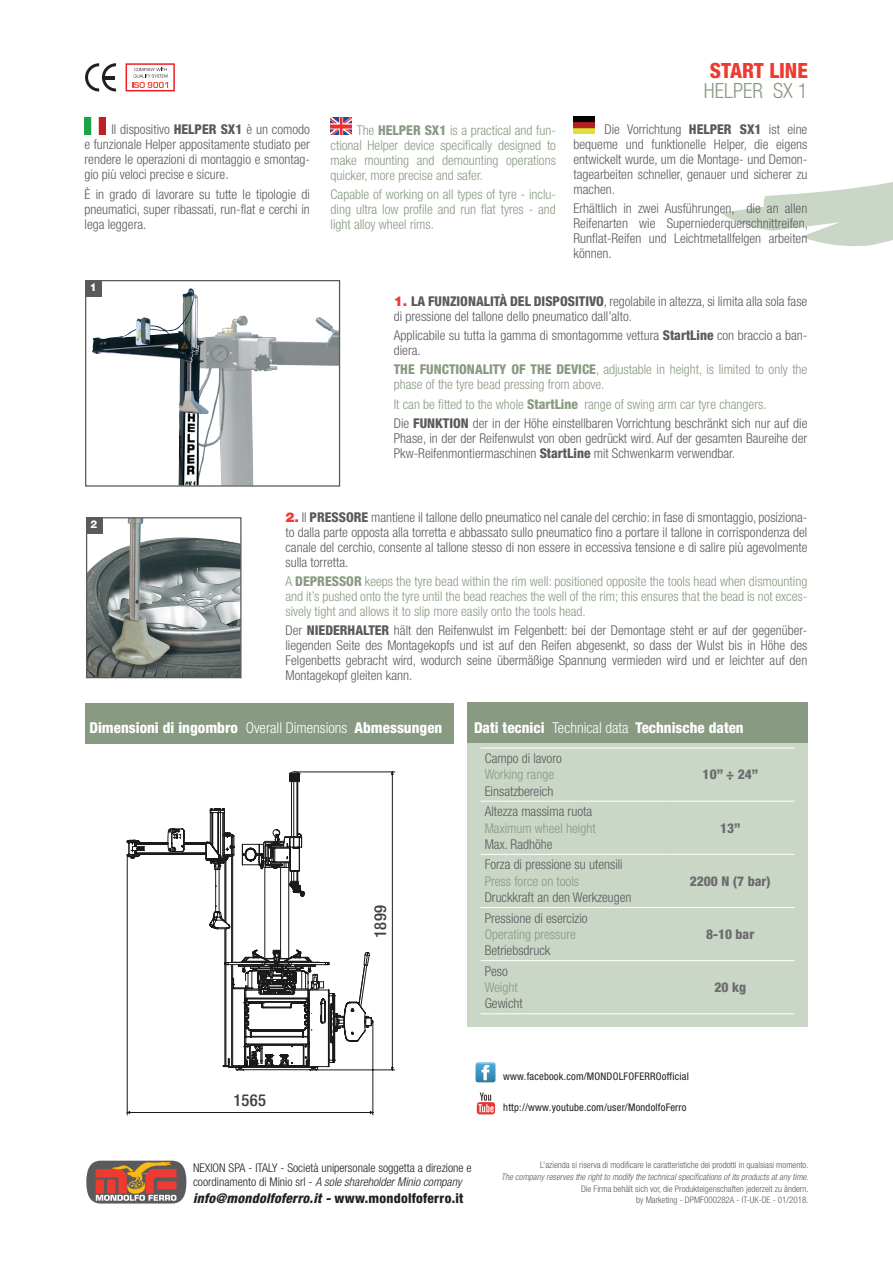
<style>
.page{position:relative;width:893px;height:1263px;background:#fff}
.page>*{position:absolute;margin:0;border:0;box-sizing:border-box;transform-origin:0 0}
.t1{font:800 condensed 21px "Helvetica Neue LT Std";color:#ee3b32}
.t2{font:300 condensed 21px "Helvetica Neue LT Std";color:#889a82}
.t3{font:500 condensed 16.5px "Helvetica Neue LT Std";letter-spacing:.02em;color:#3e3e3f}
.t4{font:800 condensed 15px "Helvetica Neue LT Std";color:#fff}
.t5{font:300 condensed 13.5px/15px "Helvetica Neue LT Std";color:#5a5a5d;text-align:justify}
.t6{font:300 condensed 13.5px/15px "Helvetica Neue LT Std";color:#889a82;text-align:justify}
.t7{font:italic 800 condensed 13.5px "Helvetica Neue LT Std";letter-spacing:.02em;color:#231f20}
.t8{font:800 condensed 13.5px "Helvetica Neue LT Std";color:#5a5a5d}
.t9{font:800 condensed 13.5px "Helvetica Neue LT Std";color:#6b6b6e}
.t10{font:800 condensed 13.5px "Helvetica Neue LT Std";color:#889a82}
.t11{font:300 condensed 12px/14.4px "Helvetica Neue LT Std";color:#231f20}
.t12{font:800 10.8px "Helvetica Neue LT Std";color:#fff}
.t13{font:condensed 10.5px "Helvetica Neue LT Std";letter-spacing:.02em;color:#231f20}
.t14{font:300 condensed 9px/11.7px "Helvetica Neue LT Std";color:#5a5a5d;text-align:right}
.t15{font:italic 300 condensed 9px "Helvetica Neue LT Std";color:#5a5a5d}
.s1{font-weight:800}
.s2{font-weight:900;font-stretch:normal;color:#ee3b32}
.s3{color:#889a82}
.s4{font-weight:800;color:#889a82}
.s5{font-weight:300}
.s6{font-style:italic}
.s7{font-style:normal}
</style>
<div class="page">
<svg style="left:722px;top:182px;width:171px;height:65px"></svg>
<svg style="left:85px;top:63px;width:31px;height:28px"></svg>
<svg style="left:126px;top:63px;width:49px;height:28px"></svg>
<img style="left:88px;top:519px;width:152px;height:157px">
<div style="left:86px;top:517px;width:156px;height:161px;border:1px solid #5a5a5d"></div>
<div style="left:85px;top:280px;width:16px;height:16px;background:#5a5a5d"></div>
<div style="left:86px;top:517px;width:16px;height:16px;background:#5a5a5d"></div>
<svg style="left:86px;top:1160px;width:101px;height:44px;background:#a77262"></svg>
<svg style="left:477px;top:1092px;width:18px;height:22px"></svg>
<img style="left:475px;top:1062px;width:21px;height:21px">
<svg style="left:127px;top:772px;width:269px;height:344px"></svg>
<img style="left:92px;top:290px;width:246px;height:195px">
<div style="left:85px;top:280px;width:255px;height:207px;border:1px solid #5a5a5d"></div>
<img style="left:85px;top:117px;width:21px;height:17px">
<img style="left:331px;top:118px;width:21px;height:17px">
<img style="left:573px;top:117px;width:22px;height:17px">
<div style="left:468px;top:711px;width:340px;height:315px;background:#cad6c6"></div>
<hr style="left:481px;top:747px;width:185px;height:1px;background:#fff">
<hr style="left:666px;top:747px;width:128px;height:1px;background:#fff">
<hr style="left:481px;top:801px;width:185px;height:1px;background:#fff">
<hr style="left:666px;top:801px;width:128px;height:1px;background:#fff">
<hr style="left:481px;top:854px;width:185px;height:1px;background:#fff">
<hr style="left:666px;top:854px;width:128px;height:1px;background:#fff">
<hr style="left:481px;top:907px;width:185px;height:1px;background:#fff">
<hr style="left:666px;top:907px;width:128px;height:1px;background:#fff">
<hr style="left:481px;top:960px;width:185px;height:1px;background:#fff">
<hr style="left:666px;top:960px;width:128px;height:1px;background:#fff">
<hr style="left:481px;top:1013px;width:185px;height:1px;background:#fff">
<hr style="left:666px;top:1013px;width:128px;height:1px;background:#fff">
<div style="left:468px;top:702px;width:340px;height:41px;background:#889a82"></div>
<div style="left:85px;top:703px;width:369px;height:40px;background:#889a82"></div>
<p class="t5" style="left:85px;top:122px;width:227px;text-indent:27px">Il dispositivo <span class="s1">HELPER SX1</span> è un comodo e funzionale Helper appositamente studiato per rendere le operazioni di montaggio e smontag&shy;gio più veloci precise e sicure.</p>
<p class="t5" style="left:85px;top:186px;width:227px">È in grado di lavorare su tutte le tipologie di pneumatici, super ribassati, run-flat e cerchi in lega leggera.</p>
<p class="t12" style="left:90px;top:281px;width:8px">1</p>
<p class="t6" style="left:331px;top:122px;width:227px;text-indent:26px">The <span class="s1">HELPER SX1</span> is a practical and fun&shy;ctional Helper device specifically designed to make mounting and demounting operations quicker, more precise and safer.</p>
<p class="t6" style="left:331px;top:186px;width:227px">Capable of working on all types of tyre - inclu&shy;ding ultra low profile and run flat tyres - and light alloy wheel rims.</p>
<h1 class="t1" style="left:710px;top:58px;width:99px">START LINE</h1>
<h1 class="t2" style="left:704px;top:78px;width:106px">HELPER SX 1</h1>
<p class="t5" style="left:573px;top:121px;width:235px;text-indent:31px">Die Vorrichtung <span class="s1">HELPER SX1</span> ist eine bequeme und funktionelle Helper, die eigens entwickelt wurde, um die Montage- und Demon&shy;tagearbeiten schneller, genauer und sicherer zu machen.</p>
<p class="t5" style="left:573px;top:201px;width:236px">Erhältlich in zwei Ausführungen, die an allen Reifenarten wie Superniederquerschnittreifen, Runflat-Reifen und Leichtmetallfelgen arbeiten können.</p>
<p class="t5" style="left:394px;top:293px;width:415px;text-indent:106px"><span class="s1">à del dispositivo</span>, regolabile in altezza, si limita alla sola fase di pressione del tallone dello pneumatico dall’alto.</p>
<p class="t5" style="left:394px;top:328px;width:415px">Applicabile su tutta la gamma di smontagomme vettura <span class="s1">StartLine</span> con braccio a ban&shy;diera.</p>
<p class="t10" style="left:394px;top:361px;width:81px">The functionalit</p>
<p class="t10" style="left:499px;top:361px;width:40px">y of the</p>
<p class="t8" style="left:394px;top:293px;width:82px"><span class="s2">1.</span> La funzionalit</p>
<p class="t6" style="left:394px;top:362px;width:415px;text-indent:163px"><span class="s1">device</span>, adjustable in height, is limited to only the phase of the tyre bead pressing from above.</p>
<p class="t5" style="left:394px;top:394px;width:415px;line-height:19.2px"><span class="s3">It can be fitted to the whole</span> <span class="s4">StartLine</span> <span class="s3">range of swing arm car tyre changers.<br></span>Die <span class="s1">Funktion</span> der in der Höhe einstellbaren Vorrichtung beschränkt sich nur auf die</p>
<p class="t5" style="left:394px;top:430px;width:415px">Phase, in der der Reifenwulst von oben gedrückt wird. Auf der gesamten Baureihe der<br>Pkw-Reifenmontiermaschinen <span class="s1">StartLine</span> mit Schwenkarm verwendbar.</p>
<p class="t12" style="left:91px;top:518px;width:8px">2</p>
<p class="t5" style="left:285px;top:509px;width:524px;text-indent:61px"><span class="s1">ore</span> mantiene il tallone dello pneumatico nel canale del cerchio: in fase di smontaggio, posiziona&shy;to dalla parte opposta alla torretta e abbassato sullo pneumatico fino a portare il tallone in corrispondenza del canale del cerchio, consente al tallone stesso di non essere in eccessiva tensione e di salire più agevolmente sulla torretta.</p>
<p class="t10" style="left:285px;top:573px;width:26px"><span class="s5">A</span> depress</p>
<p class="t8" style="left:285px;top:509px;width:33px"><span class="s2">2.</span> <span class="s5">Il</span> press</p>
<p class="t6" style="left:285px;top:574px;width:523px;text-indent:61px"><span class="s1">or</span> keeps the tyre bead within the rim well: positioned opposite the tools head when dismounting and it’s pushed onto the tyre until the bead reaches the well of the rim; this ensures that the bead is not exces&shy;sively tight and allows it to slip more easily onto the tools head.</p>
<p class="t8" style="left:285px;top:622px;width:56px"><span class="s5">Der</span> Niederhalter</p>
<p class="t5" style="left:285px;top:623px;width:523px;text-indent:109px">hält den Reifenwulst im Felgenbett: bei der Demontage steht er auf der gegenüber&shy;liegenden Seite des Montagekopfs und ist auf den Reifen abgesenkt, so dass der Wulst bis in Höhe des Felgenbetts gebracht wird, wodurch seine übermäßige Spannung vermieden wird und er leichter auf den Montagekopf gleiten kann.</p>
<p class="t4" style="left:89px;top:719px;width:354px">Dimensioni di ingombro <span class="s5">Overall Dimensions</span> Abmessungen</p>
<p class="t4" style="left:474px;top:718px;width:271px">Dati tecnici <span class="s5">Technical data</span> Technische daten</p>
<p class="t3" style="left:371px;top:938px;width:34px;rotate:-90deg">1899</p>
<p class="t5" style="left:485px;top:751px;width:79px">Campo di lavoro</p>
<p class="t6" style="left:485px;top:767px;width:71px">Working range</p>
<p class="t5" style="left:485px;top:783px;width:70px">Einsatzbereich</p>
<p class="t5" style="left:485px;top:804px;width:109px">Altezza massima ruota</p>
<p class="t6" style="left:485px;top:820px;width:112px">Maximum wheel height</p>
<p class="t5" style="left:485px;top:836px;width:69px">Max. Radhöhe</p>
<p class="t5" style="left:485px;top:857px;width:140px">Forza di pressione su utensili</p>
<p class="t6" style="left:485px;top:873px;width:96px">Press force on tools</p>
<p class="t5" style="left:485px;top:890px;width:148px">Druckkraft an den Werkzeugen</p>
<p class="t5" style="left:485px;top:910px;width:104px">Pressione di esercizio</p>
<p class="t6" style="left:485px;top:926px;width:93px">Operating pressure</p>
<p class="t5" style="left:485px;top:943px;width:67px">Betriebsdruck</p>
<p class="t5" style="left:485px;top:963px;width:25px">Peso</p>
<p class="t6" style="left:485px;top:980px;width:34px">Weight</p>
<p class="t5" style="left:485px;top:996px;width:40px">Gewicht</p>
<p class="t9" style="left:703px;top:766px;width:57px">10” ÷ 24”</p>
<p class="t9" style="left:720px;top:819px;width:22px">13”</p>
<p class="t9" style="left:690px;top:872px;width:82px">2200 N (7 bar)</p>
<p class="t9" style="left:706px;top:926px;width:50px">8-10 bar</p>
<p class="t9" style="left:714px;top:979px;width:33px">20 kg</p>
<p class="t3" style="left:233px;top:1090px;width:34px">1565</p>
<p class="t11" style="left:193px;top:1160px;width:280px">NEXION SPA - ITALY - Società unipersonale soggetta a direzione e coordinamento di Minio srl - <span class="s6">A sole shareholder Minio company</span></p>
<p class="t7" style="left:193px;top:1189px;width:272px">info@mondolfoferro.it - <span class="s7">www.mondolfoferro.it</span></p>
<p class="t13" style="left:503px;top:1070px;width:187px">www.facebook.com/MONDOLFOFERROofficial</p>
<p class="t13" style="left:503px;top:1101px;width:185px">http://www.youtube.com/user/MondolfoFerro</p>
<p class="t14" style="left:540px;top:1159px;width:270px">L’azienda si riserva di modificare le caratteristiche dei prodotti in qualsiasi momento.</p>
<p class="t15" style="left:501px;top:1171px;width:309px">The company reserves the right to modify the technical specifications of its products at any time.</p>
<p class="t14" style="left:581px;top:1182px;width:229px">Die Firma behält sich vor, die Produkteigenschaften jederzeit zu ändern. by Marketing - DPMF000282A - IT-UK-DE - 01/2018.</p>
</div>
